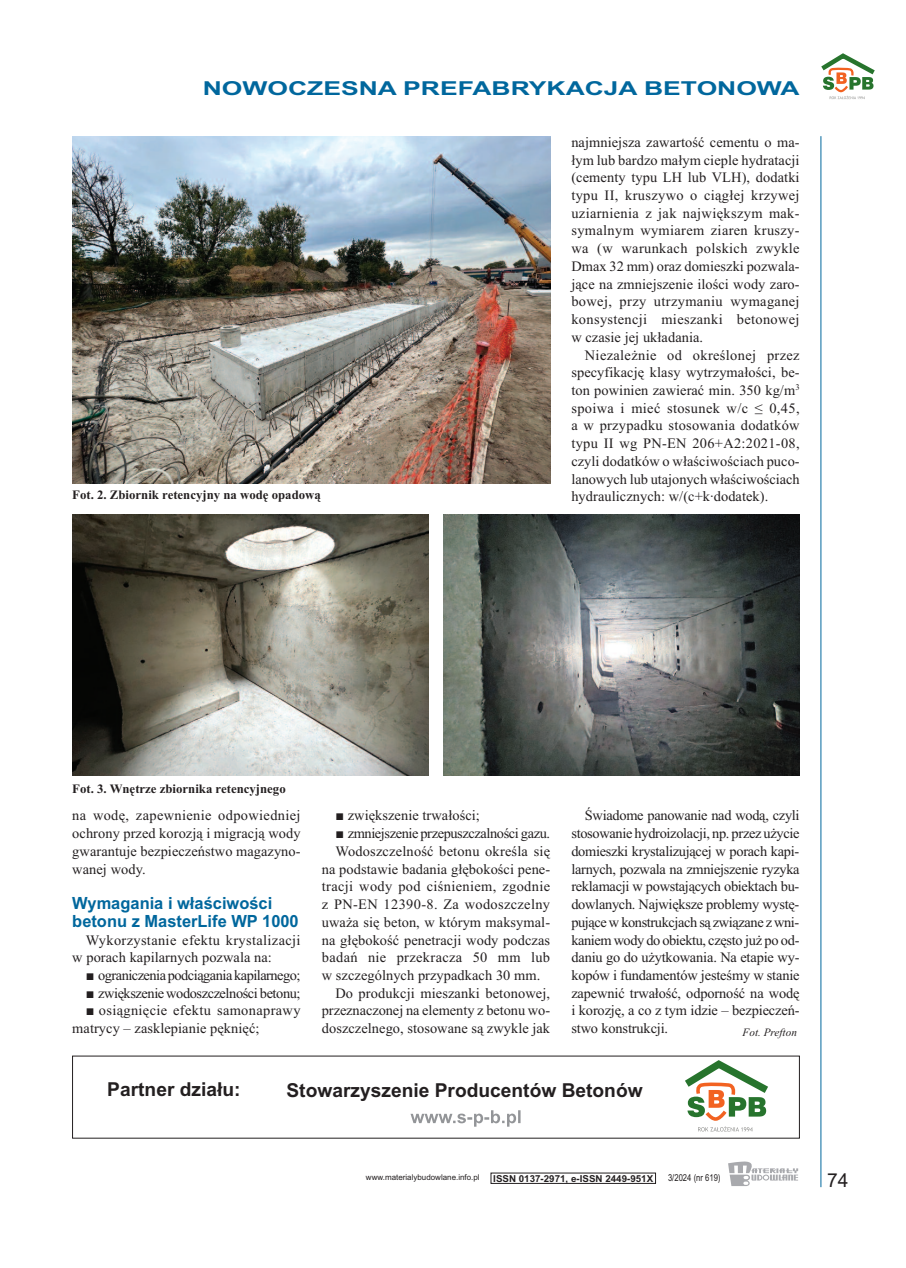
<style>
.page{position:relative;width:906px;height:1268px;background:#fff}
.page>*{position:absolute;margin:0;border:0;box-sizing:border-box;transform-origin:0 0}
.t1{font:700 19.2px "Arial";color:#231f20}
.t2{font:700 19.2px "Arial";color:#00679d;scale:1.38 1}
.t3{font:19.2px "Arial";color:#231f20}
.t4{font:700 16.8px/17.7px "Arial";color:#00679d}
.t5{font:14.4px/17.7px "Times New Roman";letter-spacing:.005em;color:#231f20;text-align:justify}
.t6{font:14.4px/17.7px "Times New Roman";letter-spacing:.025em;color:#231f20}
.t7{font:14.4px "Times New Roman";letter-spacing:-.035em;color:#231f20}
.t8{font:14.4px "Times New Roman";letter-spacing:-.025em;color:#231f20}
.t9{font:14.4px "Times New Roman";letter-spacing:-.03em;color:#231f20}
.t10{font:700 12.75px "Times New Roman";color:#231f20}
.t11{font:italic 11.25px "Times New Roman";color:#231f20}
.t12{font:700 9.6px "Arial";color:#231f20}
.t13{font:9.6px "Arial";color:#231f20;scale:.8 1}
.t14{font:7.95px "Arial";color:#231f20}
</style>
<div class="page">
<hr style="left:820px;top:136px;width:1px;height:1050px;background:#00679d">
<svg style="left:728px;top:1161px;width:70px;height:24px"></svg>
<svg style="left:821px;top:53px;width:54px;height:46px"></svg>
<svg style="left:685px;top:1060px;width:83px;height:71px"></svg>
<svg style="left:410px;top:1110px;width:110px;height:16px"></svg>
<img style="left:72px;top:136px;width:479px;height:347px">
<img style="left:72px;top:514px;width:357px;height:261px">
<img style="left:443px;top:514px;width:356px;height:261px">
<h1 class="t2" style="left:203px;top:77px;width:434px">NOWOCZESNA PREFABRYKACJA BETONOWA</h1>
<p class="t10" style="left:72px;top:487px;width:250px">Fot. 2. Zbiornik retencyjny na wodę opadową</p>
<p class="t5" style="left:571px;top:133px;width:230px">najmniejsza zawartość cementu o ma&shy;łym lub bardzo małym cieple hydratacji (cementy typu LH lub VLH), dodatki typu II, kruszywo o ciągłej krzywej uziarnienia z jak największym mak&shy;symalnym wymiarem ziaren kruszy&shy;wa (w warunkach polskich zwykle Dmax 32 mm) oraz domieszki pozwala&shy;jące na zmniejszenie ilości wody zaro&shy;bowej, przy utrzymaniu wymaganej konsystencji mieszanki betonowej w czasie jej układania.</p>
<p class="t5" style="left:571px;top:345px;width:230px;text-indent:14px">Niezależnie od określonej przez specyfikację klasy wytrzymałości, be&shy;ton powinien zawierać min. 350 kg/m<sup>3 </sup>spoiwa i mieć stosunek w/c ≤ 0,45, a w przypadku stosowania dodatków typu II wg PN-EN 206+A2:2021-08, czyli dodatków o właściwościach puco&shy;lanowych lub utajonych właściwościach hydraulicznych: w/(c+k·dodatek).</p>
<p class="t10" style="left:72px;top:781px;width:215px">Fot. 3. Wnętrze zbiornika retencyjnego</p>
<p class="t5" style="left:72px;top:806px;width:230px">na wodę, zapewnienie odpowiedniej ochrony przed korozją i migracją wody gwarantuje bezpieczeństwo magazyno&shy;wanej wody.</p>
<p class="t4" style="left:72px;top:894px;width:228px">Wymagania i właściwości betonu z MasterLife WP 1000</p>
<p class="t6" style="left:72px;top:930px;width:230px;text-indent:14px">Wykorzystanie efektu krystalizacji w porach kapilarnych pozwala na:</p>
<p class="t7" style="left:86px;top:966px;width:216px">■ ograniczenia podciągania kapilarnego;</p>
<p class="t9" style="left:86px;top:984px;width:216px">■ zwiększenie wodoszczelności betonu;</p>
<p class="t6" style="left:72px;top:1001px;width:230px;text-indent:14px">■ osiągnięcie efektu samonaprawy matrycy – zasklepianie pęknięć;</p>
<p class="t5" style="left:335px;top:806px;width:146px">■ zwiększenie trwałości;</p>
<p class="t8" style="left:335px;top:824px;width:216px">■ zmniejszenie przepuszczalności gazu.</p>
<p class="t5" style="left:335px;top:841px;width:216px">Wodoszczelność betonu określa się</p>
<p class="t5" style="left:322px;top:859px;width:230px">na podstawie badania głębokości pene-</p>
<p class="t6" style="left:322px;top:877px;width:230px">tracji wody pod ciśnieniem, zgodnie</p>
<p class="t6" style="left:322px;top:895px;width:230px">z PN-EN 12390-8. Za wodoszczelny</p>
<p class="t5" style="left:322px;top:912px;width:230px">uważa się beton, w którym maksymal-</p>
<p class="t5" style="left:322px;top:930px;width:230px">na głębokość penetracji wody podczas</p>
<p class="t6" style="left:322px;top:948px;width:230px">badań nie przekracza 50 mm lub</p>
<p class="t5" style="left:322px;top:965px;width:220px">w szczególnych przypadkach 30 mm.</p>
<p class="t5" style="left:335px;top:983px;width:216px">Do produkcji mieszanki betonowej,</p>
<p class="t5" style="left:322px;top:1001px;width:230px">przeznaczonej na elementy z betonu wo-</p>
<p class="t5" style="left:322px;top:1019px;width:230px">doszczelnego, stosowane są zwykle jak</p>
<p class="t5" style="left:571px;top:806px;width:230px;text-indent:14px">Świadome panowanie nad wodą, czyli stosowanie hydroizolacji, np. przez użycie domieszki krystalizującej w porach kapi&shy;larnych, pozwala na zmniejszenie ryzyka reklamacji w powstających obiektach bu&shy;dowlanych. Największe problemy wystę&shy;pujące w konstrukcjach są związane z wni&shy;kaniem wody do obiektu, często już po od&shy;daniu go do użytkowania. Na etapie wy&shy;kopów i fundamentów jesteśmy w stanie zapewnić trwałość, odporność na wodę i korozję, a co z tym idzie – bezpieczeń&shy;stwo konstrukcji.</p>
<p class="t11" style="left:742px;top:1025px;width:56px">Fot. Prefton</p>
<h1 class="t1" style="left:107px;top:1078px;width:135px">Partner działu:</h1>
<h1 class="t1" style="left:286px;top:1078px;width:358px">Stowarzyszenie Producentów Betonów</h1>
<p class="t14" style="left:366px;top:1172px;width:115px">www.materialybudowlane.info.pl</p>
<p class="t12" style="left:493px;top:1172px;width:161px">ISSN 0137-2971, e-ISSN 2449-951X</p>
<p class="t13" style="left:668px;top:1171px;width:67px">3/2024 (nr 619)</p>
<h1 class="t3" style="left:827px;top:1168px;width:23px">74</h1>
</div>
